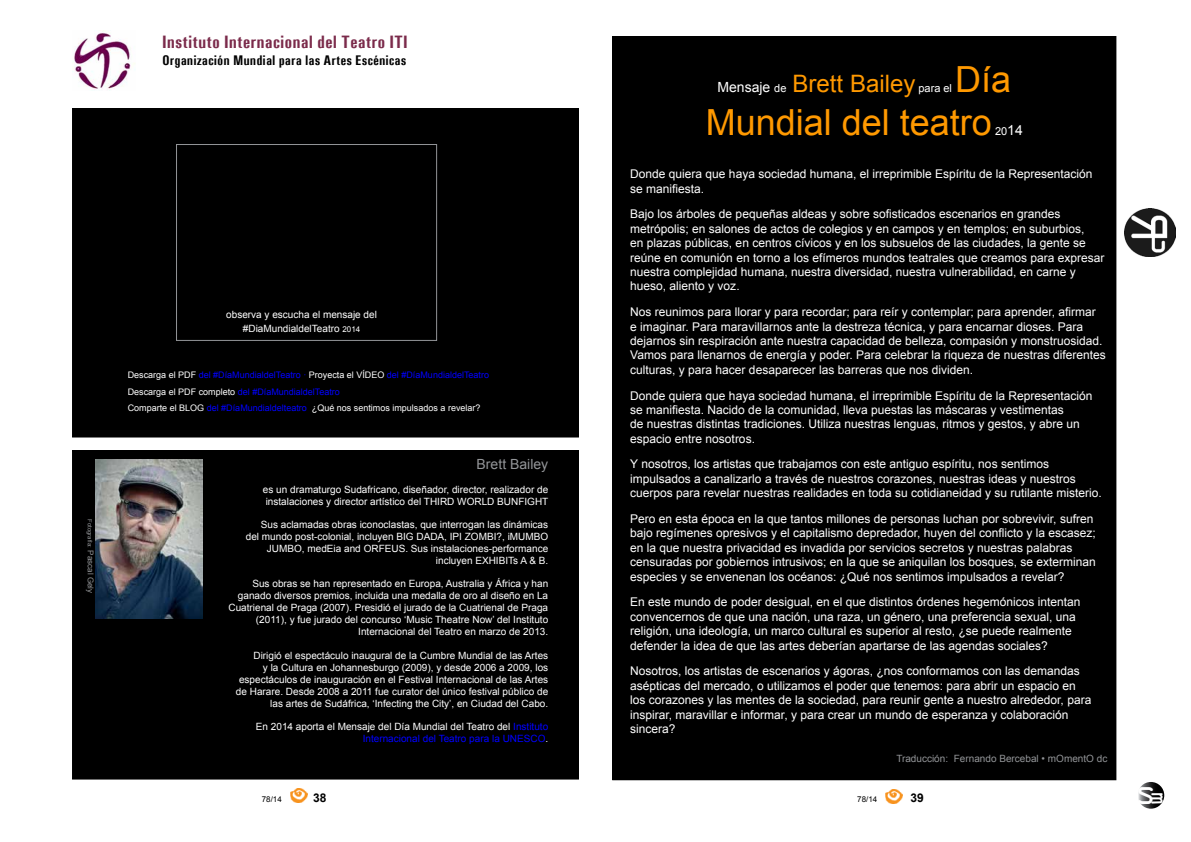
<style>
.page{position:relative;width:1191px;height:842px;background:#fff}
.page>*{position:absolute;margin:0;border:0;box-sizing:border-box;transform-origin:0 0}
.t1{font:36px/43.2px "Arial";color:#f90}
.t2{font:36px "OCRA Extended";color:#fff}
.t3{font:24px "Arial";color:#f90}
.t4{font:24px "OCRA Extended";color:#fff}
.t5{font:700 18px "Utah Condensed";color:#7b2b4b}
.t6{font:700 14px "Utah Condensed";color:#000}
.t7{font:14px "Arial";color:#939598}
.t8{font:12px/14.4px "Arial";color:#fff}
.t9{font:700 12px "Arial";color:#000}
.t10{font:11px "Arial";color:#fff}
.t11{font:10px/12px "Arial";color:#fff;text-align:right}
.t12{font:10px "Arial";color:#939598}
.t13{font:9px/16.5px "Arial";color:#fff}
.t14{font:8px "Arial";color:#000}
.t15{font:6px "Arial";color:#939598}
.s1{font-size:8px}
.s2{color:#00f}
.s3{font-size:14px;color:#fff}
.s4{font-size:11px;color:#fff}
.s5{font-size:14px}
</style>
<div class="page">
<img style="left:885px;top:789px;width:17px;height:14px">
<img style="left:290px;top:789px;width:17px;height:14px">
<div style="left:72px;top:108px;width:506px;height:329px;background:#000"></div>
<div style="left:72px;top:451px;width:506px;height:328px;background:#000"></div>
<div style="left:612px;top:36px;width:504px;height:744px;background:#000"></div>
<img style="left:72px;top:30px;width:63px;height:60px">
<img style="left:1125px;top:208px;width:50px;height:48px">
<svg style="left:1137px;top:782px;width:27px;height:27px"></svg>
<img style="left:96px;top:459px;width:106px;height:159px">
<div style="left:176px;top:144px;width:261px;height:197px;border:1px solid #939598"></div>
<p class="t15" style="left:94px;top:519px;width:75px;rotate:90deg">Fotografía: <span class="s1">Pascal Gely</span></p>
<h3 class="t5" style="left:162px;top:32px;width:247px">Instituto Internacional del Teatro ITI</h3>
<p class="t6" style="left:162px;top:52px;width:246px">Organización Mundial para las Artes Escénicas</p>
<p class="t11" style="left:226px;top:307px;width:152px;line-height:14.8px;text-align:center">observa y escucha el mensaje del #DiaMundialdelTeatro <span class="s1">2014</span></p>
<p class="t13" style="left:128px;top:367px;width:363px">Descarga el PDF <span class="s2">del #DíaMundialdelTeatro ·</span> Proyecta el VÍDEO <span class="s2">del #DíaMundialdelTeatro<br></span>Descarga el PDF completo <span class="s2">del #DíaMundialdelTeatro<br></span>Comparte el BLOG <span class="s2">del #DíaMundialdelteatro</span> ¿Qué nos sentimos impulsados a revelar?</p>
<p class="t7" style="left:476px;top:455px;width:73px">Brett Bailey</p>
<p class="t11" style="left:263px;top:483px;width:287px;text-align:left">es un dramaturgo Sudafricano, diseñador, director, realizador de instalaciones y director artístico del THIRD WORLD BUNFIGHT</p>
<p class="t11" style="left:246px;top:518px;width:304px">Sus aclamadas obras iconoclastas, que interrogan las dinámicas del mundo post-colonial, incluyen BIG DADA, IPI ZOMBI?, iMUMBO JUMBO, medEia and ORFEUS. Sus instalaciones-performance incluyen EXHIBITs A &amp; B.</p>
<p class="t11" style="left:228px;top:578px;width:321px">Sus obras se han representado en Europa, Australia y África y han ganado diversos premios, incluida una medalla de oro al diseño en La Cuatrienal de Praga (2007). Presidió el jurado de la Cuatrienal de Praga (2011), y fue jurado del concurso ‘Music Theatre Now’ del Instituto Internacional del Teatro en marzo de 2013.</p>
<p class="t11" style="left:236px;top:649px;width:314px">Dirigió el espectáculo inaugural de la Cumbre Mundial de las Artes<br>y la Cultura en Johannesburgo (2009), y desde 2006 a 2009, los espectáculos de inauguración en el Festival Internacional de las Artes de Harare. Desde 2008 a 2011 fue curator del único festival público de las artes de Sudáfrica, ‘Infecting the City’, en Ciudad del Cabo.</p>
<p class="t11" style="left:256px;top:720px;width:294px">En 2014 aporta el Mensaje del Día Mundial del Teatro del <span class="s2">Instituto<br>Internacional del Teatro para la UNESCO</span>.</p>
<h1 class="t1" style="left:705px;top:58px;width:307px;text-indent:249px">Día<br>Mundial del teatro</h1>
<h2 class="t3" style="left:717px;top:68px;width:236px"><span class="s3">Mensaje</span> <span class="s4">de</span> Brett Bailey <span class="s4">para el</span></h2>
<p class="t10" style="left:995px;top:124px;width:29px">20<span class="s5">14</span></p>
<p class="t8" style="left:630px;top:167px;width:464px">Donde quiera que haya sociedad humana, el irreprimible Espíritu de la Representación se manifiesta.</p>
<p class="t8" style="left:630px;top:207px;width:476px">Bajo los árboles de pequeñas aldeas y sobre sofisticados escenarios en grandes metrópolis; en salones de actos de colegios y en campos y en templos; en suburbios,<br>en plazas públicas, en centros cívicos y en los subsuelos de las ciudades, la gente se reúne en comunión en torno a los efímeros mundos teatrales que creamos para expresar nuestra complejidad humana, nuestra diversidad, nuestra vulnerabilidad, en carne y hueso, aliento y voz.</p>
<p class="t8" style="left:630px;top:305px;width:477px">Nos reunimos para llorar y para recordar; para reír y contemplar; para aprender, afirmar<br>e imaginar. Para maravillarnos ante la destreza técnica, y para encarnar dioses. Para dejarnos sin respiración ante nuestra capacidad de belleza, compasión y monstruosidad.<br>Vamos para llenarnos de energía y poder. Para celebrar la riqueza de nuestras diferentes culturas, y para hacer desaparecer las barreras que nos dividen.</p>
<p class="t8" style="left:630px;top:388px;width:464px">Donde quiera que haya sociedad humana, el irreprimible Espíritu de la Representación se manifiesta. Nacido de la comunidad, lleva puestas las máscaras y vestimentas<br>de nuestras distintas tradiciones. Utiliza nuestras lenguas, ritmos y gestos, y abre un espacio entre nosotros.</p>
<p class="t8" style="left:630px;top:457px;width:473px">Y nosotros, los artistas que trabajamos con este antiguo espíritu, nos sentimos impulsados a canalizarlo a través de nuestros corazones, nuestras ideas y nuestros cuerpos para revelar nuestras realidades en toda su cotidianeidad y su rutilante misterio.</p>
<p class="t8" style="left:630px;top:512px;width:467px">Pero en esta época en la que tantos millones de personas luchan por sobrevivir, sufren bajo regímenes opresivos y el capitalismo depredador, huyen del conflicto y la escasez; en la que nuestra privacidad es invadida por servicios secretos y nuestras palabras censuradas por gobiernos intrusivos; en la que se aniquilan los bosques, se exterminan especies y se envenenan los océanos: ¿Qué nos sentimos impulsados a revelar?</p>
<p class="t8" style="left:630px;top:595px;width:452px">En este mundo de poder desigual, en el que distintos órdenes hegemónicos intentan convencernos de que una nación, una raza, un género, una preferencia sexual, una religión, una ideología, un marco cultural es superior al resto, ¿se puede realmente defender la idea de que las artes deberían apartarse de las agendas sociales?</p>
<p class="t8" style="left:630px;top:664px;width:462px">Nosotros, los artistas de escenarios y ágoras, ¿nos conformamos con las demandas asépticas del mercado, o utilizamos el poder que tenemos: para abrir un espacio en los corazones y las mentes de la sociedad, para reunir gente a nuestro alrededor, para inspirar, maravillar e informar, y para crear un mundo de esperanza y colaboración sincera?</p>
<p class="t12" style="left:896px;top:752px;width:212px">Traducción: Fernando Bercebal • mOmentO dc</p>
<p class="t14" style="left:262px;top:794px;width:22px">78/14</p>
<p class="t9" style="left:313px;top:789px;width:15px">38</p>
<p class="t14" style="left:857px;top:794px;width:22px">78/14</p>
<p class="t9" style="left:910px;top:790px;width:15px">39</p>
<h1 class="t2" style="left:1134px;top:773px;width:23px">s</h1>
<h2 class="t4" style="left:1172px;top:791px;width:16px;rotate:90deg">m</h2>
</div>
